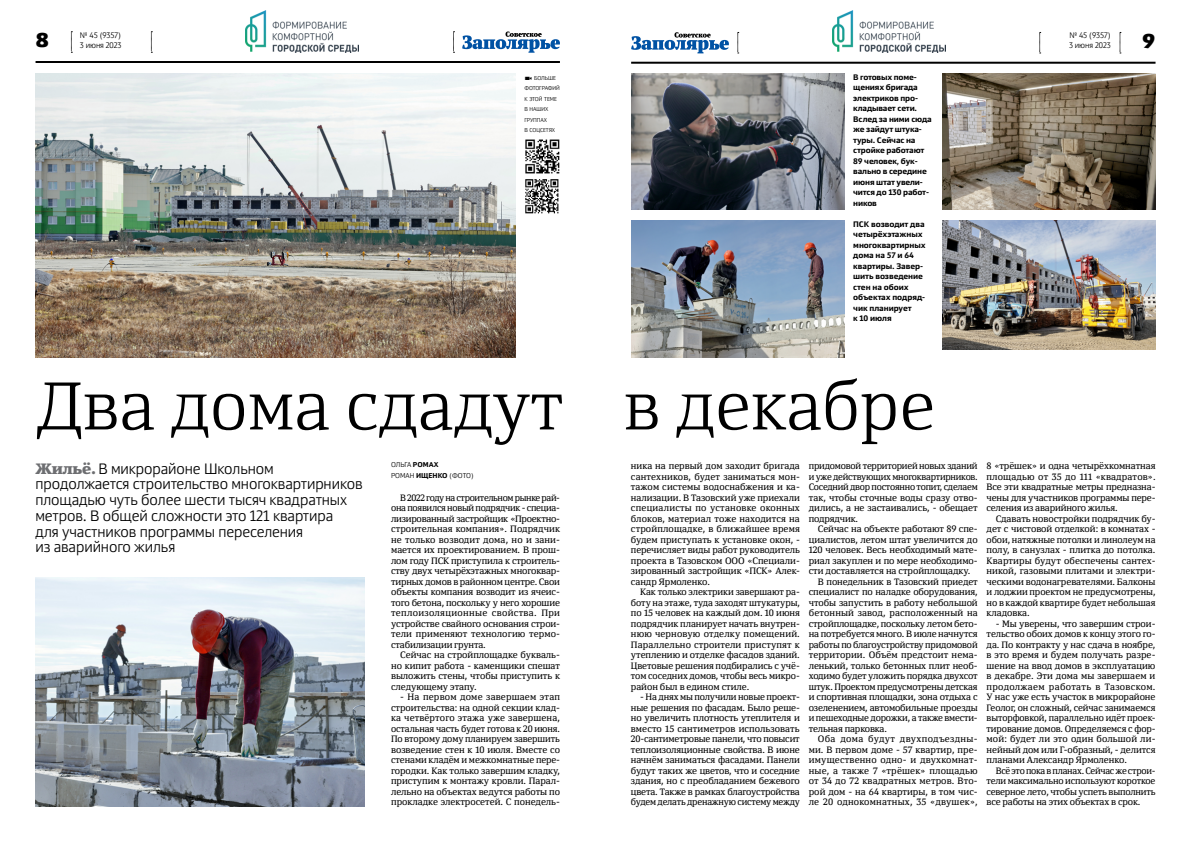
<style>
.page{position:relative;width:1191px;height:842px;background:#fff}
.page>*{position:absolute;margin:0;border:0;box-sizing:border-box;transform-origin:0 0}
.t1{font:300 67px "Yefimov Serif";letter-spacing:-.005em;color:#000}
.t2{font:900 20px "Yefimov Sans";color:#000}
.t3{font:300 15px/15.8px "Yefimov Sans";letter-spacing:-.005em;color:#000}
.t4{font:9.2px/10.5px "Yefimov Serif";letter-spacing:-.01em;color:#000;text-align:justify}
.t5{font:9.2px "Yefimov Serif";letter-spacing:.02em;color:#000}
.t6{font:9.2px "Yefimov Serif";letter-spacing:.01em;color:#000}
.t7{font:9.2px "Yefimov Serif";letter-spacing:.015em;color:#000}
.t8{font:9.2px "Yefimov Serif";letter-spacing:.035em;color:#000}
.t9{font:700 8px/10.5px "Yefimov Sans";letter-spacing:-.015em;color:#000}
.t10{font:300 8px/10.5px "Yefimov Sans";letter-spacing:-.005em;color:#000}
.t11{font:300 7px/10.5px "Yefimov Sans";color:#000}
.t12{font:300 5.6px/10.5px "Yefimov Sans";letter-spacing:-.01em;color:#000}
.s1{font-family:"Modern Pictograms";font-weight:400;font-size:8px}
.s2{font-family:"Yefimov Serif";font-weight:900;color:#6d6e71}
.s3{font-weight:700}
</style>
<div class="page">
<svg style="left:71px;top:31px;width:1px;height:22px"></svg>
<svg style="left:453px;top:31px;width:1px;height:22px"></svg>
<svg style="left:151px;top:31px;width:1px;height:22px"></svg>
<hr style="left:36px;top:61px;width:524px;height:2px;background:#000">
<svg style="left:462px;top:31px;width:98px;height:22px"></svg>
<svg style="left:1119px;top:32px;width:1px;height:22px"></svg>
<svg style="left:737px;top:32px;width:1px;height:22px"></svg>
<svg style="left:1039px;top:32px;width:1px;height:22px"></svg>
<hr style="left:631px;top:62px;width:524px;height:2px;background:#000">
<svg style="left:631px;top:32px;width:98px;height:21px"></svg>
<img style="left:36px;top:577px;width:328px;height:229px">
<img style="left:36px;top:73px;width:479px;height:284px">
<img style="left:631px;top:221px;width:213px;height:136px">
<img style="left:942px;top:220px;width:213px;height:129px">
<img style="left:631px;top:73px;width:213px;height:137px">
<img style="left:942px;top:73px;width:213px;height:137px">
<img style="left:245px;top:10px;width:114px;height:42px">
<img style="left:832px;top:10px;width:113px;height:42px">
<img style="left:525px;top:139px;width:35px;height:35px">
<img style="left:525px;top:179px;width:34px;height:35px">
<p class="t10" style="left:80px;top:30px;width:43px">№ 45 (9357)<br>3 июня 2023</p>
<p class="t10" style="left:1069px;top:30px;width:43px">№ 45 (9357)<br>3 июня 2023</p>
<h2 class="t2" style="left:36px;top:27px;width:15px">8</h2>
<h2 class="t2" style="left:1142px;top:27px;width:15px">9</h2>
<p class="t12" style="left:524px;top:72px;width:37px"><span class="s1">h</span> больше фотографий к этой теме в наших группах<br>в соцсетях</p>
<p class="t9" style="left:853px;top:72px;width:80px">В готовых поме&shy;щениях бригада электриков про&shy;кладывает сети.<br>Вслед за ними сюда же зайдут штука&shy;туры. Сейчас на стройке работают<br>89 человек, бук&shy;вально в середине июня штат увели&shy;чится до 130 работ&shy;ников</p>
<p class="t9" style="left:853px;top:219px;width:74px">ПСК возводит два четырёхэтажных многоквартирных дома на 57 и 64 квартиры. Завер&shy;шить возведение стен на обоих объектах подряд&shy;чик планирует<br>к 10 июля</p>
<h1 class="t1" style="left:36px;top:365px;width:901px">Два дома сдадут в декабре</h1>
<h3 class="t3" style="left:35px;top:460px;width:329px"><span class="s2">Жильё.</span> В микрорайоне Школьном продолжается строительство многоквартирников площадью чуть более шести тысяч квадратных метров. В общей сложности это 121 квартира<br>для участников программы переселения<br>из аварийного жилья</h3>
<p class="t4" style="left:631px;top:460px;width:170px">ника на первый дом заходит бригада сантехников, будет заниматься мон&shy;тажом системы водоснабжения и ка&shy;нализации. В Тазовский уже приехали специалисты по установке оконных блоков, материал тоже находится на стройплощадке, в ближайшее время будем приступать к установке окон, - перечисляет виды работ руководитель проекта в Тазовском ООО «Специали&shy;зированный застройщик «ПСК» Алек&shy;сандр Ярмоленко.</p>
<p class="t4" style="left:631px;top:586px;width:170px;text-indent:9px">Как только электрики завершают ра&shy;боту на этаже, туда заходят штукатуры, по 15 человек на каждый дом. 10 июня подрядчик планирует начать внутрен&shy;нюю черновую отделку помещений.<br>Параллельно строители приступят к утеплению и отделке фасадов зданий.<br>Цветовые решения подбирались с учё&shy;том соседних домов, чтобы весь микро&shy;район был в едином стиле.</p>
<p class="t4" style="left:631px;top:691px;width:170px;text-indent:9px">- На днях мы получили новые проект&shy;ные решения по фасадам. Было реше&shy;но увеличить плотность утеплителя и вместо 15 сантиметров использовать 20-сантиметровые панели, что повысит теплоизоляционные свойства. В июне начнём заниматься фасадами. Панели будут таких же цветов, что и соседние здания, но с преобладанием бежевого цвета. Также в рамках благоустройства будем делать дренажную систему между</p>
<p class="t11" style="left:391px;top:460px;width:48px">Ольга <span class="s3">Ромах<br></span>Рома</p>
<p class="t4" style="left:808px;top:460px;width:170px">придомовой территорией новых зданий и уже действующих многоквартирников.<br>Соседний двор постоянно топит, сделаем так, чтобы сточные воды сразу отво&shy;дились, а не застаивались, - обещает подрядчик.</p>
<p class="t4" style="left:818px;top:523px;width:161px">Сейчас на объекте работают 89 спе-</p>
<p class="t4" style="left:808px;top:534px;width:170px">циалистов, летом штат увеличится до</p>
<p class="t4" style="left:808px;top:544px;width:170px">120 человек. Весь необходимый мате-</p>
<p class="t4" style="left:808px;top:555px;width:170px">риал закуплен и по мере необходимо-</p>
<p class="t4" style="left:808px;top:565px;width:163px">сти доставляется на стройплощадку.</p>
<p class="t4" style="left:818px;top:576px;width:161px">В понедельник в Тазовский приедет</p>
<p class="t4" style="left:808px;top:586px;width:170px">специалист по наладке оборудования,</p>
<p class="t4" style="left:808px;top:597px;width:170px">чтобы запустить в работу небольшой</p>
<p class="t7" style="left:808px;top:607px;width:170px">бетонный завод, расположенный на</p>
<p class="t4" style="left:808px;top:618px;width:170px">стройплощадке, поскольку летом бето-</p>
<p class="t4" style="left:808px;top:628px;width:170px">на потребуется много. В июле начнутся</p>
<p class="t4" style="left:808px;top:639px;width:170px">работы по благоустройству придомовой</p>
<p class="t6" style="left:808px;top:649px;width:170px">территории. Объём предстоит нема-</p>
<p class="t4" style="left:808px;top:660px;width:170px">ленький, только бетонных плит необ-</p>
<p class="t4" style="left:808px;top:670px;width:170px">ходимо будет уложить порядка двухсот</p>
<p class="t4" style="left:808px;top:681px;width:170px">штук. Проектом предусмотрены детская</p>
<p class="t4" style="left:808px;top:691px;width:170px">и спортивная площадки, зона отдыха с</p>
<p class="t4" style="left:808px;top:702px;width:170px">озеленением, автомобильные проезды</p>
<p class="t4" style="left:808px;top:712px;width:170px">и пешеходные дорожки, а также вмести-</p>
<p class="t4" style="left:808px;top:723px;width:80px">тельная парковка.</p>
<p class="t8" style="left:818px;top:733px;width:161px">Оба дома будут двухподъездны-</p>
<p class="t4" style="left:808px;top:744px;width:170px">ми. В первом доме - 57 квартир, пре-</p>
<p class="t5" style="left:808px;top:754px;width:170px">имущественно одно- и двухкомнат-</p>
<p class="t5" style="left:808px;top:765px;width:170px">ные, а также 7 «трёшек» площадью</p>
<p class="t6" style="left:808px;top:775px;width:170px">от 34 до 72 квадратных метров. Вто-</p>
<p class="t4" style="left:808px;top:786px;width:170px">рой дом - на 64 квартиры, в том чис-</p>
<p class="t5" style="left:808px;top:796px;width:170px">ле 20 однокомнатных, 35 «двушек»,</p>
<p class="t11" style="left:410px;top:470px;width:54px">н <span class="s3">Ищенко</span> (фото</p>
<p class="t11" style="left:471px;top:470px;width:4px">)</p>
<p class="t4" style="left:391px;top:492px;width:170px;text-indent:9px">В 2022 году на строительном рынке рай&shy;она появился новый подрядчик - специа&shy;лизированный застройщик «Проектно&shy;строительная компания». Подрядчик не только возводит дома, но и зани&shy;мается их проектированием. В прош&shy;лом году ПСК приступила к строитель&shy;ству двух четырёхэтажных многоквар&shy;тирных домов в районном центре. Свои объекты компания возводит из ячеис&shy;того бетона, поскольку у него хорошие теплоизоляционные свойства. При устройстве свайного основания строи&shy;тели применяют технологию термо&shy;стабилизации грунта.</p>
<p class="t4" style="left:391px;top:650px;width:170px;text-indent:9px">Сейчас на стройплощадке букваль&shy;но кипит работа - каменщики спешат выложить стены, чтобы приступить к следующему этапу.</p>
<p class="t4" style="left:391px;top:692px;width:170px;text-indent:9px">- На первом доме завершаем этап строительства: на одной секции клад&shy;ка четвёртого этажа уже завершена, остальная часть будет готова к 20 июня.<br>По второму дому планируем завершить возведение стен к 10 июля. Вместе со стенами кладём и межкомнатные пере&shy;городки. Как только завершим кладку, приступим к монтажу кровли. Парал&shy;лельно на объектах ведутся работы по прокладке электросетей. С понедель-</p>
<p class="t4" style="left:986px;top:460px;width:170px">8 «трёшек» и одна четырёхкомнатная площадью от 35 до 111 «квадратов».<br>Все эти квадратные метры предназна&shy;чены для участников программы пере&shy;селения из аварийного жилья.</p>
<p class="t4" style="left:986px;top:513px;width:170px;text-indent:9px">Сдавать новостройки подрядчик бу&shy;дет с чистовой отделкой: в комнатах - обои, натяжные потолки и линолеум на полу, в санузлах - плитка до потолка.<br>Квартиры будут обеспечены сантех&shy;никой, газовыми плитами и электри&shy;ческими водонагревателями. Балконы и лоджии проектом не предусмотрены, но в каждой квартире будет небольшая кладовка.</p>
<p class="t4" style="left:986px;top:618px;width:170px;text-indent:9px">- Мы уверены, что завершим строи&shy;тельство обоих домов к концу этого го&shy;да. По контракту у нас сдача в ноябре, в это время и будем получать разре&shy;шение на ввод домов в эксплуатацию в декабре. Эти дома мы завершаем и продолжаем работать в Тазовском.<br>У нас уже есть участок в микрорайоне Геолог, он сложный, сейчас занимаемся выторфовкой, параллельно идёт проек&shy;тирование домов. Определяемся с фор&shy;мой: будет ли это один большой ли&shy;нейный дом или Г-образный, - делится планами Александр Ярмоленко.</p>
<p class="t4" style="left:986px;top:765px;width:170px;text-indent:9px">Всё это пока в планах. Сейчас же строи&shy;тели максимально используют короткое северное лето, чтобы успеть выполнить все работы на этих объектах в срок.</p>
</div>
